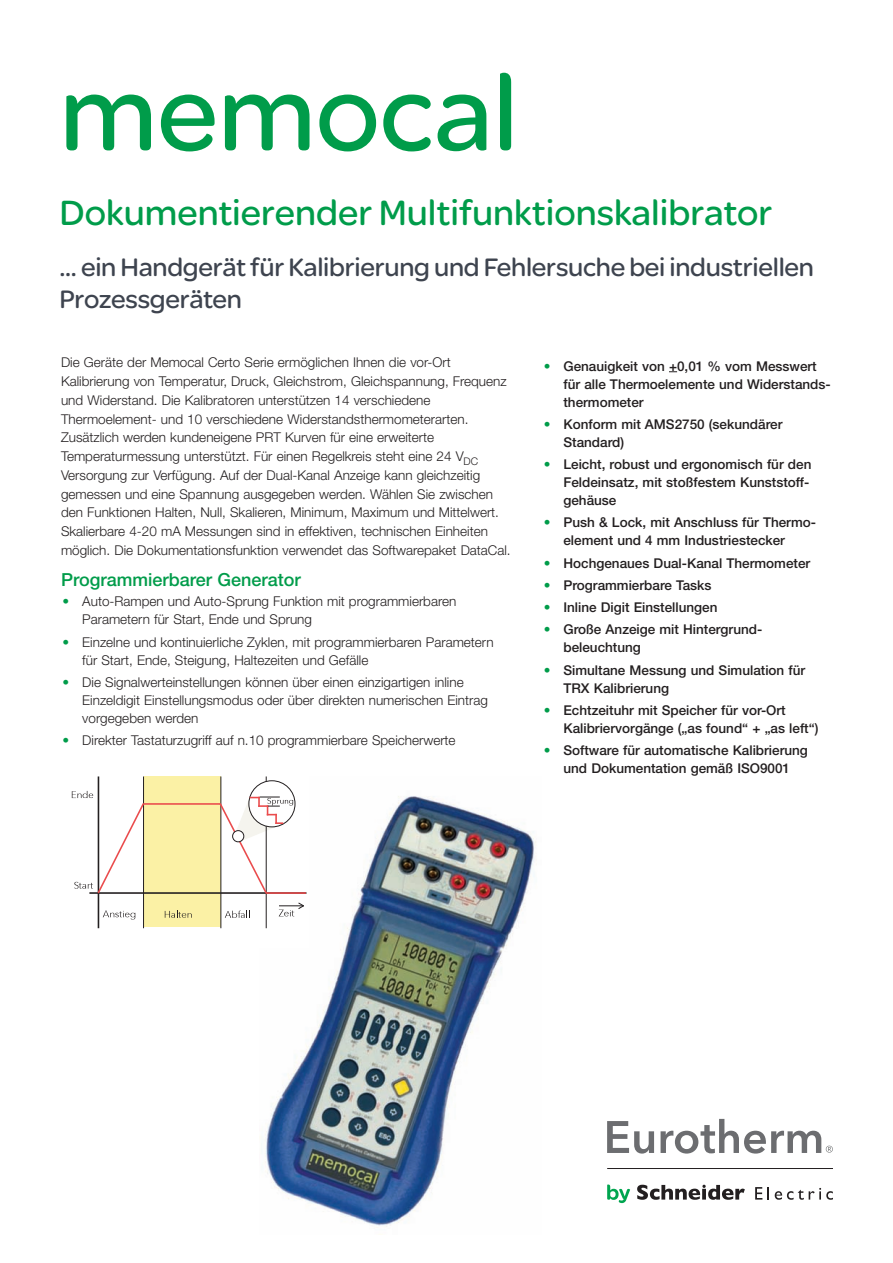
<style>
.page{position:relative;width:893px;height:1263px;background:#fff}
.page>*{position:absolute;margin:0;border:0;box-sizing:border-box;transform-origin:0 0}
.t1{font:112.5px "SE Optimist";color:#009c4a}
.t2{font:37.5px "SE Optimist";color:#009c4a}
.t3{font:27px/32.4px "SE Optimist";letter-spacing:-.01em;color:#3e444f}
.t4{font:500 18px "Helvetica Neue";color:#009c4a}
.t5{font:300 13.5px/18.8px "Helvetica Neue LT Std";color:#231f20}
.t6{font:500 13.5px/18px "Helvetica Neue";color:#231f20}
.s1{color:#009c4a}
.s2{font-family:"Helvetica Neue LT Std";font-weight:300;color:#009c4a}
</style>
<div class="page">
<svg style="left:607px;top:1184px;width:23px;height:19px"></svg>
<svg style="left:637px;top:1185px;width:108px;height:15px"></svg>
<svg style="left:755px;top:1187px;width:7px;height:12px"></svg>
<svg style="left:768px;top:1187px;width:1px;height:12px"></svg>
<svg style="left:775px;top:1188px;width:58px;height:12px"></svg>
<hr style="left:607px;top:1168px;width:226px;height:1px;background:#231f20">
<svg style="left:607px;top:1121px;width:47px;height:32px"></svg>
<svg style="left:661px;top:1119px;width:172px;height:34px"></svg>
<img style="left:265px;top:796px;width:272px;height:431px">
<div style="left:67px;top:772px;width:242px;height:175px;background:#fff"></div>
<div style="left:144px;top:777px;width:77px;height:150px;background:#fbf1a5"></div>
<hr style="left:98px;top:776px;width:1px;height:152px;background:#231f20">
<hr style="left:89px;top:892px;width:217px;height:2px;background:#231f20">
<svg style="left:103px;top:910px;width:32px;height:9px"></svg>
<svg style="left:165px;top:910px;width:27px;height:8px"></svg>
<svg style="left:225px;top:910px;width:25px;height:8px"></svg>
<svg style="left:279px;top:902px;width:25px;height:14px"></svg>
<hr style="left:143px;top:776px;width:1px;height:152px;background:#231f20">
<hr style="left:220px;top:776px;width:1px;height:152px;background:#231f20">
<hr style="left:266px;top:776px;width:1px;height:152px;background:#231f20">
<svg style="left:72px;top:791px;width:74px;height:104px"></svg>
<hr style="left:143px;top:803px;width:78px;height:2px;background:#ea4c4d">
<hr style="left:266px;top:892px;width:40px;height:2px;background:#ea4c4d">
<div style="left:249px;top:781px;width:46px;height:46px;background:#fff;border-radius:50%"></div>
<div style="left:249px;top:780px;width:46px;height:47px;border:1px solid #231f20;border-radius:50%"></div>
<svg style="left:218px;top:794px;width:75px;height:101px"></svg>
<h1 class="t1" style="left:60px;top:45px;width:460px">memocal</h1>
<h2 class="t2" style="left:60px;top:190px;width:714px">Dokumentierender Multifunktionskalibrator</h2>
<h3 class="t3" style="left:60px;top:250px;width:756px">... ein Handgerät für Kalibrierung und Fehlersuche bei industriellen<br>Prozessgeräten</h3>
<p class="t5" style="left:61px;top:354px;width:451px">Die Geräte der Memocal Certo Serie ermöglichen Ihnen die vor-Ort Kalibrierung von Temperatur, Druck, Gleichstrom, Gleichspannung, Frequenz und Widerstand. Die Kalibratoren unterstützen 14 verschiedene Thermoelement- und 10 verschiedene Widerstandsthermometerarten.<br>Zusätzlich werden kundeneigene PRT Kurven für eine erweiterte Temperaturmessung unterstützt. Für einen Regelkreis steht eine 24 V<sub>DC </sub>Versorgung zur Verfügung. Auf der Dual-Kanal Anzeige kann gleichzeitig gemessen und eine Spannung ausgegeben werden. Wählen Sie zwischen den Funktionen Halten, Null, Skalieren, Minimum, Maximum und Mittelwert.<br>Skalierbare 4-20 mA Messungen sind in effektiven, technischen Einheiten möglich. Die Dokumentationsfunktion verwendet das Softwarepaket DataCal.</p>
<h3 class="t4" style="left:61px;top:565px;width:241px">Programmierbarer Generator</h3>
<p class="t5" style="left:82px;top:594px;width:375px;line-height:18px;text-indent:-20px"><span class="s1">•</span> Auto-Rampen und Auto-Sprung Funktion mit programmierbaren<br>Parametern für Start, Ende und Sprung</p>
<p class="t5" style="left:82px;top:634px;width:413px;line-height:18px;text-indent:-20px"><span class="s1">•</span> Einzelne und kontinuierliche Zyklen, mit programmierbaren Parametern für Start, Ende, Steigung, Haltezeiten und Gefälle</p>
<p class="t5" style="left:82px;top:674px;width:407px;line-height:18px;text-indent:-20px"><span class="s1">•</span> Die Signalwerteinstellungen können über einen einzigartigen inline<br>Einzeldigit Einstellungsmodus oder über direkten numerischen Eintrag vorgegeben werden</p>
<p class="t5" style="left:63px;top:732px;width:395px"><span class="s1">•</span> Direkter Tastaturzugriff auf n.10 programmierbare Speicherwerte</p>
<p class="t6" style="left:563px;top:356px;width:269px;text-indent:-20px"><span class="s2">•</span> Genauigkeit von +0,01 % vom Messwert für alle Thermoelemente und Widerstands&shy;thermometer</p>
<p class="t6" style="left:563px;top:414px;width:220px;text-indent:-20px"><span class="s2">•</span> Konform mit AMS2750 (sekundärer<br>Standard)</p>
<p class="t6" style="left:563px;top:455px;width:249px;text-indent:-20px"><span class="s2">•</span> Leicht, robust und ergonomisch für den<br>Feldeinsatz, mit stoßfestem Kunststoff&shy;gehäuse</p>
<p class="t6" style="left:563px;top:513px;width:254px;text-indent:-20px"><span class="s2">•</span> Push &amp; Lock, mit Anschluss für Thermo&shy;element und 4 mm Industriestecker</p>
<p class="t6" style="left:544px;top:553px;width:268px"><span class="s2">•</span> Hochgenaues Dual-Kanal Thermometer</p>
<p class="t6" style="left:544px;top:575px;width:169px"><span class="s2">•</span> Programmierbare Tasks</p>
<p class="t6" style="left:544px;top:598px;width:175px"><span class="s2">•</span> Inline Digit Einstellungen</p>
<p class="t6" style="left:563px;top:620px;width:200px;text-indent:-20px"><span class="s2">•</span> Große Anzeige mit Hintergrund&shy;beleuchtung</p>
<p class="t6" style="left:563px;top:660px;width:243px;text-indent:-20px"><span class="s2">•</span> Simultane Messung und Simulation für<br>TRX Kalibrierung</p>
<p class="t6" style="left:563px;top:700px;width:257px;text-indent:-20px"><span class="s2">•</span> Echtzeituhr mit Speicher für vor-Ort<br>Kalibriervorgänge („as found“ + „as left“)</p>
<p class="t6" style="left:544px;top:741px;width:266px;text-align:center"><span class="s2">•</span> Software für automatische Kalibrierung und Dokumentation gemäß ISO9001</p>
</div>
